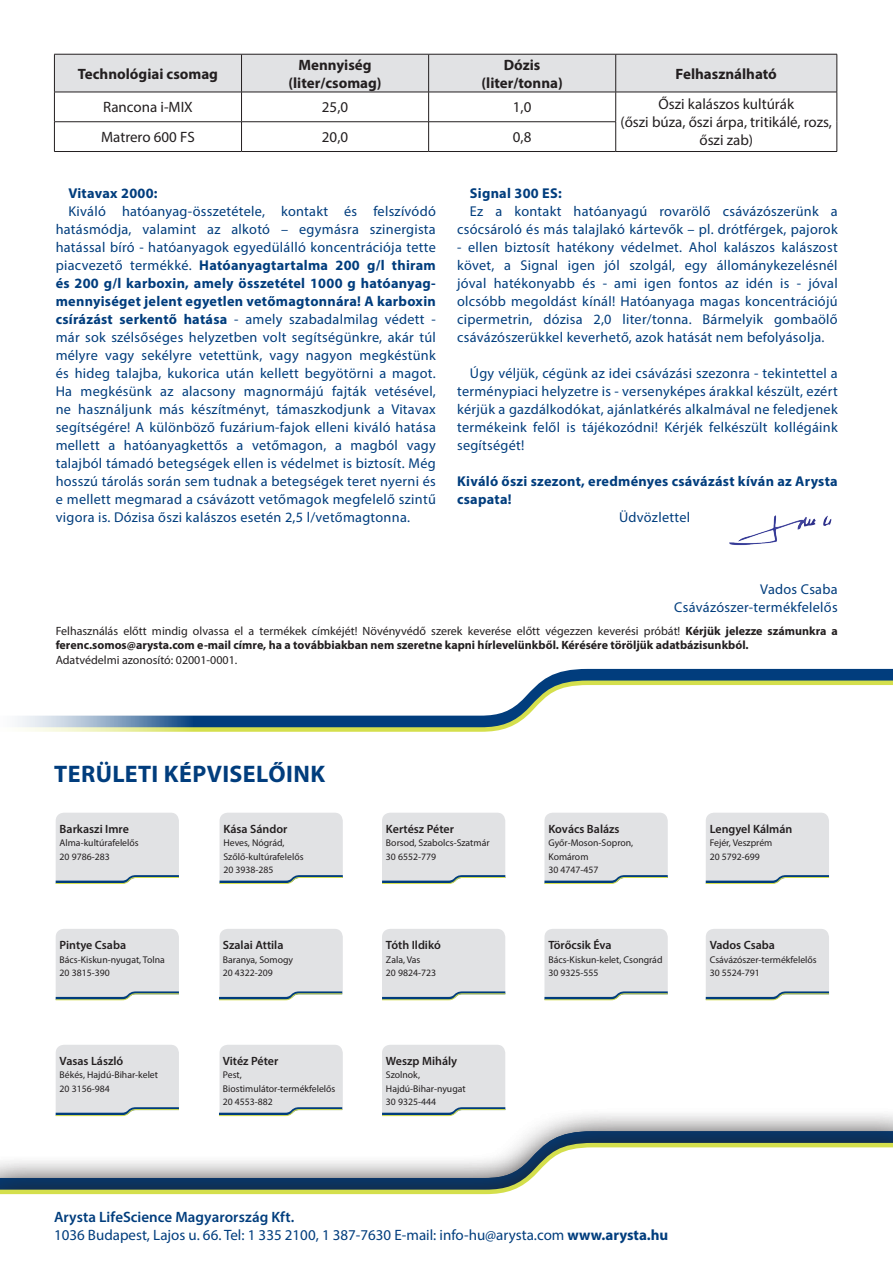
<style>
.page{position:relative;width:893px;height:1263px;background:#fff}
.page>*{position:absolute;margin:0;border:0;box-sizing:border-box;transform-origin:0 0}
.t1{font:700 24px "Myriad Pro";letter-spacing:.02em;color:#013d7d}
.t2{font:15px/18px "Myriad Pro";color:#013d7d}
.t3{font:15px/18px "Myriad Pro";color:#231f20;text-align:center}
.t4{font:700 15px/18px "Myriad Pro";color:#231f20;text-align:center}
.t5{font:14.25px/18px "Myriad Pro";letter-spacing:.02em;color:#013d7d;text-align:justify}
.t6{font:700 14.25px/18px "Myriad Pro";letter-spacing:.02em;color:#013d7d}
.t7{font:700 12px/14.4px "Myriad Pro";color:#231f20}
.t8{font:600 12px "Myriad Pro";color:#231f20}
.t9{font:12px "Myriad Pro";color:#231f20}
.t10{font:9.75px/13.5px "Myriad Pro";color:#231f20}
.s1{font-weight:700}
.s2{font-weight:400}
.s3{font-weight:600}
</style>
<div class="page">
<svg style="left:546px;top:668px;width:347px;height:10px;background:#20558d"></svg>
<svg style="left:193px;top:678px;width:700px;height:54px"></svg>
<svg style="left:17px;top:715px;width:176px;height:17px;background:#adc0c3"></svg>
<svg style="left:522px;top:1114px;width:371px;height:27px;background:#94a1af"></svg>
<svg style="left:0;top:1141px;width:893px;height:54px"></svg>
<svg style="left:55px;top:813px;width:124px;height:71px;background:#dbdedf"></svg>
<svg style="left:55px;top:929px;width:124px;height:72px;background:#dbdee0"></svg>
<svg style="left:55px;top:1045px;width:124px;height:72px;background:#dbdee0"></svg>
<svg style="left:382px;top:813px;width:124px;height:71px;background:#dadddf"></svg>
<svg style="left:219px;top:813px;width:124px;height:71px;background:#dbdedf"></svg>
<svg style="left:382px;top:929px;width:124px;height:72px;background:#dbdedf"></svg>
<svg style="left:382px;top:1045px;width:124px;height:72px;background:#dbdee0"></svg>
<svg style="left:219px;top:929px;width:124px;height:72px;background:#dbdee0"></svg>
<svg style="left:219px;top:1045px;width:124px;height:72px;background:#dbdee0"></svg>
<svg style="left:544px;top:813px;width:124px;height:71px;background:#dbdedf"></svg>
<svg style="left:544px;top:929px;width:124px;height:72px;background:#dbdee0"></svg>
<svg style="left:705px;top:813px;width:125px;height:71px;background:#dbdee0"></svg>
<svg style="left:705px;top:929px;width:125px;height:72px;background:#dbdee0"></svg>
<img style="left:729px;top:515px;width:103px;height:31px">
<div style="left:55px;top:55px;width:782px;height:37px;background:#e1e2e4"></div>
<hr style="left:54px;top:54px;width:188px;height:1px;background:#231f20">
<hr style="left:54px;top:54px;width:1px;height:38px;background:#231f20">
<hr style="left:242px;top:54px;width:187px;height:1px;background:#231f20">
<hr style="left:241px;top:54px;width:1px;height:38px;background:#231f20">
<hr style="left:429px;top:54px;width:187px;height:1px;background:#231f20">
<hr style="left:428px;top:54px;width:1px;height:38px;background:#231f20">
<hr style="left:616px;top:54px;width:221px;height:1px;background:#231f20">
<hr style="left:615px;top:54px;width:1px;height:38px;background:#231f20">
<hr style="left:837px;top:54px;width:1px;height:38px;background:#231f20">
<hr style="left:54px;top:92px;width:188px;height:1px;background:#231f20">
<hr style="left:54px;top:92px;width:1px;height:30px;background:#231f20">
<hr style="left:242px;top:92px;width:187px;height:1px;background:#231f20">
<hr style="left:241px;top:92px;width:1px;height:30px;background:#231f20">
<hr style="left:429px;top:92px;width:187px;height:1px;background:#231f20">
<hr style="left:428px;top:92px;width:1px;height:30px;background:#231f20">
<hr style="left:616px;top:92px;width:221px;height:1px;background:#231f20">
<hr style="left:615px;top:92px;width:1px;height:30px;background:#231f20">
<hr style="left:837px;top:92px;width:1px;height:30px;background:#231f20">
<svg style="left:837px;top:122px;width:1px;height:29px"></svg>
<hr style="left:616px;top:151px;width:221px;height:1px;background:#231f20">
<hr style="left:54px;top:121px;width:188px;height:1px;background:#231f20">
<svg style="left:54px;top:122px;width:1px;height:29px"></svg>
<hr style="left:242px;top:121px;width:187px;height:1px;background:#231f20">
<svg style="left:241px;top:122px;width:1px;height:29px"></svg>
<hr style="left:429px;top:121px;width:187px;height:1px;background:#231f20">
<svg style="left:428px;top:122px;width:1px;height:29px"></svg>
<svg style="left:615px;top:122px;width:1px;height:29px"></svg>
<hr style="left:54px;top:151px;width:188px;height:1px;background:#231f20">
<hr style="left:242px;top:151px;width:187px;height:1px;background:#231f20">
<hr style="left:429px;top:151px;width:187px;height:1px;background:#231f20">
<p class="t4" style="left:78px;top:64px;width:142px">Technológiai csomag</p>
<p class="t4" style="left:288px;top:55px;width:95px">Mennyiség (liter/csomag)</p>
<p class="t4" style="left:482px;top:55px;width:83px">Dózis (liter/tonna)</p>
<p class="t4" style="left:676px;top:64px;width:103px">Felhasználható</p>
<p class="t3" style="left:103px;top:98px;width:91px">Rancona i-MIX</p>
<p class="t3" style="left:322px;top:98px;width:28px">25,0</p>
<p class="t3" style="left:513px;top:98px;width:20px">1,0</p>
<p class="t3" style="left:620px;top:95px;width:213px">Őszi kalászos kultúrák<br>(őszi búza, őszi árpa, tritikálé, rozs,</p>
<p class="t3" style="left:101px;top:128px;width:95px">Matrero 600 FS</p>
<p class="t3" style="left:322px;top:128px;width:28px">20,0</p>
<p class="t3" style="left:513px;top:128px;width:20px">0,8</p>
<p class="t3" style="left:699px;top:131px;width:55px">őszi zab)</p>
<p class="t6" style="left:68px;top:184px;width:91px">Vitavax 2000:</p>
<p class="t5" style="left:56px;top:202px;width:382px;text-indent:13px">Kiváló hatóanyag-összetétele, kontakt és felszívódó hatásmódja, valamint az alkotó – egymásra szinergista hatással bíró - hatóanyagok egyedülálló koncentrációja tette piacvezető termékké. <span class="s1">Hatóanyagtartalma 200 g/l thiram és 200 g/l karboxin, amely összetétel 1000 g hatóanyag&shy;mennyiséget jelent egyetlen vetőmagtonnára! A karboxin csírázást serkentő hatása</span> - amely szabadalmilag védett - már sok szélsőséges helyzetben volt segítségünkre, akár túl mélyre vagy sekélyre vetettünk, vagy nagyon megkéstünk és hideg talajba, kukorica után kellett begyötörni a magot.<br>Ha megkésünk az alacsony magnormájú fajták vetésével, ne használjunk más készítményt, támaszkodjunk a Vitavax segítségére! A különböző fuzárium-fajok elleni kiváló hatása mellett a hatóanyagkettős a vetőmagon, a magból vagy talajból támadó betegségek ellen is védelmet is biztosít. Még hosszú tárolás során sem tudnak a betegségek teret nyerni és e mellett megmarad a csávázott vetőmagok megfelelő szintű vigora is. Dózisa őszi kalászos esetén 2,5 l/vetőmagtonna.</p>
<p class="t6" style="left:470px;top:184px;width:93px">Signal 300 ES:</p>
<p class="t5" style="left:457px;top:202px;width:382px;text-align:right">Ez a kontakt hatóanyagú rovarölő csávázószerünk a csócsároló és más talajlakó kártevők – pl. drótférgek, pajorok</p>
<p class="t5" style="left:457px;top:238px;width:382px">- ellen biztosít hatékony védelmet. Ahol kalászos kalászost követ, a Signal igen jól szolgál, egy állománykezelésnél jóval hatékonyabb és - ami igen fontos az idén is - jóval olcsóbb megoldást kínál! Hatóanyaga magas koncentrációjú cipermetrin, dózisa 2,0 liter/tonna. Bármelyik gombaölő csávázószerükkel keverhető, azok hatását nem befolyásolja.</p>
<p class="t5" style="left:457px;top:364px;width:382px;text-indent:13px">Úgy véljük, cégünk az idei csávázási szezonra - tekintettel a terménypiaci helyzetre is - versenyképes árakkal készült, ezért kérjük a gazdálkodókat, ajánlatkérés alkalmával ne feledjenek termékeink felől is tájékozódni! Kérjék felkészült kollégáink segítségét!</p>
<p class="t6" style="left:457px;top:472px;width:382px">Kiváló őszi szezont, eredményes csávázást kíván az Arysta csapata!</p>
<p class="t5" style="left:619px;top:508px;width:72px">Üdvözlettel</p>
<p class="t5" style="left:674px;top:580px;width:165px;text-align:right">Vados Csaba<br>Csávázószer-termékfelelős</p>
<p class="t7" style="left:56px;top:623px;width:784px"><span class="s2">Felhasználás előtt mindig olvassa el a termékek címkéjét! Növényvédő szerek keverése előtt végezzen keverési próbát!</span> Kérjük jelezze számunkra a ferenc.somos@arysta.com e-mail címre, ha a továbbiakban nem szeretne kapni hírlevelünkből. Kérésére töröljük adatbázisunkból.</p>
<p class="t9" style="left:56px;top:652px;width:183px">Adatvédelmi azonosító: 02001-0001.</p>
<h1 class="t1" style="left:54px;top:758px;width:273px">TERÜLETI KÉPVISELŐINK</h1>
<p class="t8" style="left:60px;top:821px;width:71px">Barkaszi Imre</p>
<p class="t10" style="left:60px;top:836px;width:81px">Alma-kultúrafelelős<br>20 9786-283</p>
<p class="t8" style="left:223px;top:821px;width:66px">Kása Sándor</p>
<p class="t10" style="left:223px;top:836px;width:82px">Heves, Nógrád,<br>Szőlő-kultúrafelelős<br>20 3938-285</p>
<p class="t8" style="left:386px;top:821px;width:70px">Kertész Péter</p>
<p class="t10" style="left:386px;top:836px;width:105px">Borsod, Szabolcs-Szatmár<br>30 6552-779</p>
<p class="t8" style="left:548px;top:821px;width:73px">Kovács Balázs</p>
<p class="t10" style="left:548px;top:836px;width:86px">Győr-Moson-Sopron,<br>Komárom<br>30 4747-457</p>
<p class="t8" style="left:60px;top:937px;width:68px">Pintye Csaba</p>
<p class="t10" style="left:60px;top:952px;width:107px">Bács-Kiskun-nyugat, Tolna<br>20 3815-390</p>
<p class="t8" style="left:223px;top:937px;width:62px">Szalai Attila</p>
<p class="t10" style="left:223px;top:952px;width:72px">Baranya, Somogy<br>20 4322-209</p>
<p class="t8" style="left:386px;top:937px;width:56px">Tóth Ildikó</p>
<p class="t10" style="left:386px;top:952px;width:52px">Zala, Vas<br>20 9824-723</p>
<p class="t8" style="left:548px;top:937px;width:65px">Törőcsik Éva</p>
<p class="t10" style="left:548px;top:952px;width:116px">Bács-Kiskun-kelet, Csongrád<br>30 9325-555</p>
<p class="t8" style="left:60px;top:1053px;width:65px">Vasas László</p>
<p class="t10" style="left:60px;top:1068px;width:100px">Békés, Hajdú-Bihar-kelet<br>20 3156-984</p>
<p class="t8" style="left:223px;top:1053px;width:57px">Vitéz Péter</p>
<p class="t10" style="left:223px;top:1068px;width:114px">Pest,<br>Biostimulátor-termékfelelős<br>20 4553-882</p>
<p class="t8" style="left:386px;top:1053px;width:73px">Weszp Mihály</p>
<p class="t10" style="left:386px;top:1068px;width:81px">Szolnok,<br>Hajdú-Bihar-nyugat<br>30 9325-444</p>
<p class="t2" style="left:54px;top:1207px;width:616px"><span class="s3">Arysta LifeScience Magyarország Kft.<br></span>1036 Budapest, Lajos u. 66. Tel: 1 335 2100, 1 387-7630 E-mail: info-hu@arysta.com <span class="s1">www.arysta.hu</span></p>
<p class="t8" style="left:710px;top:821px;width:84px">Lengyel Kálmán</p>
<p class="t10" style="left:710px;top:836px;width:64px">Fejér, Veszprém<br>20 5792-699</p>
<p class="t8" style="left:710px;top:937px;width:67px">Vados Csaba</p>
<p class="t10" style="left:710px;top:952px;width:109px">Csávázószer-termékfelelős<br>30 5524-791</p>
</div>
